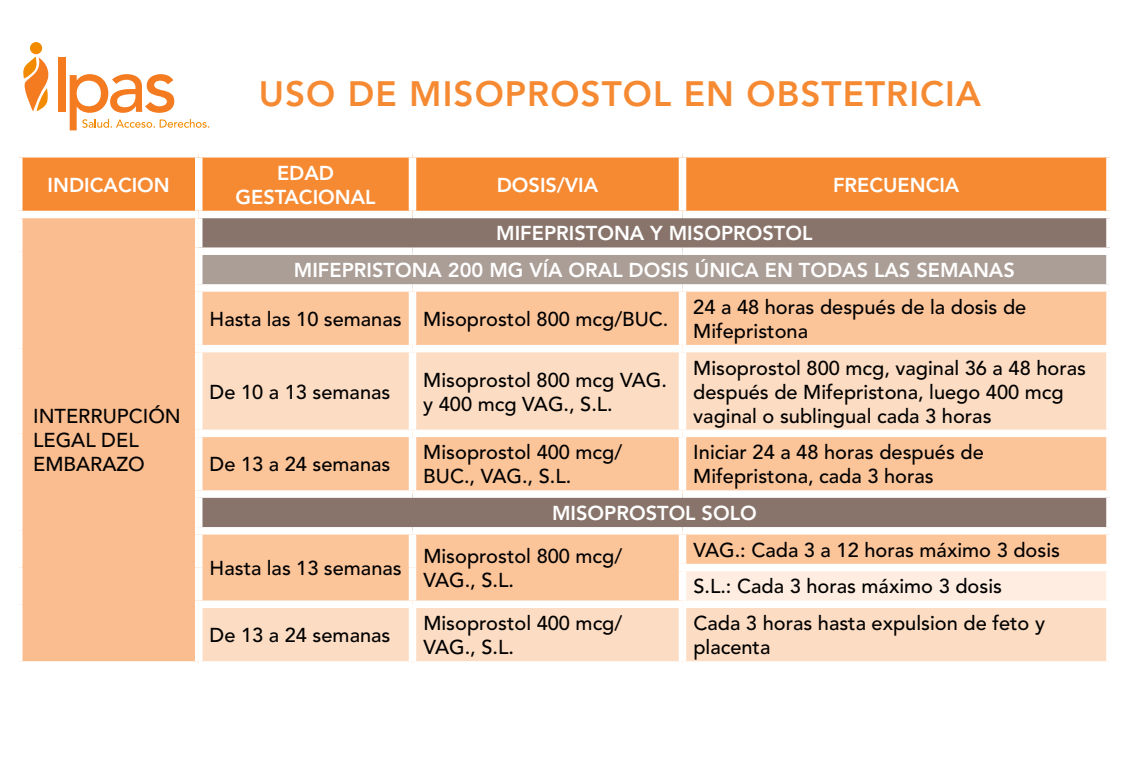
<style>
.page{position:relative;width:1125px;height:765px;background:#fff}
.page>*{position:absolute;margin:0;border:0;box-sizing:border-box;transform-origin:0 0}
.t1{font:800 35px "Avenir LT Std";letter-spacing:.03em;color:#f68a33}
.t2{font:500 20px/24px "Avenir LT Std";color:#000}
.t3{font:800 20px/24px "Avenir LT Std";color:#fff;text-align:center}
</style>
<div class="page">
<svg style="left:23px;top:57px;width:26px;height:55px"></svg>
<div style="left:30px;top:42px;width:12px;height:12px;background:#f38b00;border-radius:50%"></div>
<div style="left:58px;top:57px;width:7px;height:55px;background:#f47b20"></div>
<svg style="left:70px;top:74px;width:139px;height:56px"></svg>
<div style="left:22px;top:158px;width:1084px;height:53px;background:#f68a33"></div>
<div style="left:19px;top:214px;width:180px;height:451px;background:#fabd90"></div>
<div style="left:202px;top:218px;width:904px;height:29px;background:#88746a"></div>
<div style="left:199px;top:251px;width:911px;height:37px;background:#ab9e97"></div>
<div style="left:202px;top:292px;width:904px;height:53px;background:#fbc499"></div>
<svg style="left:202px;top:352px;width:904px;height:309px;background:#eec7a8"></svg>
<div style="left:682px;top:568px;width:428px;height:36px;background:#feede0"></div>
<div style="left:195px;top:158px;width:7px;height:53px;background:#fff"></div>
<div style="left:409px;top:158px;width:7px;height:53px;background:#fff"></div>
<div style="left:679px;top:158px;width:7px;height:53px;background:#fff"></div>
<div style="left:15px;top:661px;width:184px;height:8px;background:#fff"></div>
<div style="left:15px;top:211px;width:184px;height:7px;background:#fff"></div>
<div style="left:15px;top:218px;width:7px;height:33px;background:#fff"></div>
<div style="left:15px;top:251px;width:7px;height:37px;background:#fff"></div>
<div style="left:15px;top:288px;width:7px;height:61px;background:#fff"></div>
<div style="left:15px;top:349px;width:7px;height:84px;background:#fff"></div>
<div style="left:15px;top:433px;width:7px;height:61px;background:#fff"></div>
<div style="left:15px;top:494px;width:7px;height:37px;background:#fff"></div>
<div style="left:15px;top:531px;width:7px;height:37px;background:#fff"></div>
<div style="left:15px;top:568px;width:7px;height:36px;background:#fff"></div>
<div style="left:15px;top:604px;width:7px;height:57px;background:#fff"></div>
<div style="left:195px;top:218px;width:7px;height:29px;background:#fff"></div>
<div style="left:195px;top:247px;width:217px;height:8px;background:#fff"></div>
<div style="left:195px;top:255px;width:7px;height:29px;background:#fff"></div>
<div style="left:412px;top:247px;width:270px;height:8px;background:#fff"></div>
<div style="left:682px;top:247px;width:432px;height:8px;background:#fff"></div>
<div style="left:1106px;top:255px;width:8px;height:29px;background:#fff"></div>
<div style="left:195px;top:284px;width:217px;height:8px;background:#fff"></div>
<div style="left:195px;top:292px;width:7px;height:53px;background:#fff"></div>
<div style="left:412px;top:284px;width:270px;height:8px;background:#fff"></div>
<div style="left:409px;top:292px;width:7px;height:53px;background:#fff"></div>
<div style="left:682px;top:284px;width:432px;height:8px;background:#fff"></div>
<div style="left:679px;top:292px;width:7px;height:53px;background:#fff"></div>
<div style="left:195px;top:345px;width:217px;height:7px;background:#fff"></div>
<div style="left:195px;top:352px;width:7px;height:78px;background:#fff"></div>
<div style="left:409px;top:352px;width:7px;height:78px;background:#fff"></div>
<div style="left:679px;top:352px;width:7px;height:78px;background:#fff"></div>
<div style="left:195px;top:430px;width:217px;height:7px;background:#fff"></div>
<div style="left:195px;top:437px;width:7px;height:53px;background:#fff"></div>
<div style="left:412px;top:430px;width:270px;height:7px;background:#fff"></div>
<div style="left:409px;top:437px;width:7px;height:53px;background:#fff"></div>
<div style="left:682px;top:430px;width:432px;height:7px;background:#fff"></div>
<div style="left:679px;top:437px;width:7px;height:53px;background:#fff"></div>
<div style="left:195px;top:490px;width:217px;height:8px;background:#fff"></div>
<div style="left:195px;top:498px;width:7px;height:29px;background:#fff"></div>
<div style="left:412px;top:490px;width:270px;height:8px;background:#fff"></div>
<div style="left:682px;top:490px;width:432px;height:8px;background:#fff"></div>
<div style="left:195px;top:527px;width:217px;height:8px;background:#fff"></div>
<div style="left:195px;top:535px;width:7px;height:33px;background:#fff"></div>
<div style="left:412px;top:527px;width:270px;height:8px;background:#fff"></div>
<div style="left:409px;top:535px;width:7px;height:33px;background:#fff"></div>
<div style="left:195px;top:568px;width:7px;height:33px;background:#fff"></div>
<div style="left:409px;top:568px;width:7px;height:33px;background:#fff"></div>
<div style="left:682px;top:527px;width:432px;height:8px;background:#fff"></div>
<div style="left:679px;top:535px;width:7px;height:29px;background:#fff"></div>
<div style="left:679px;top:564px;width:435px;height:7px;background:#fff"></div>
<div style="left:679px;top:571px;width:7px;height:30px;background:#fff"></div>
<div style="left:1106px;top:571px;width:8px;height:30px;background:#fff"></div>
<div style="left:195px;top:601px;width:217px;height:7px;background:#fff"></div>
<div style="left:195px;top:608px;width:7px;height:53px;background:#fff"></div>
<div style="left:412px;top:601px;width:270px;height:7px;background:#fff"></div>
<div style="left:409px;top:608px;width:7px;height:53px;background:#fff"></div>
<div style="left:682px;top:601px;width:432px;height:7px;background:#fff"></div>
<div style="left:679px;top:608px;width:7px;height:53px;background:#fff"></div>
<h1 class="t1" style="left:259px;top:73px;width:724px">USO DE MISOPROSTOL EN OBSTETRICIA</h1>
<p class="t3" style="left:48px;top:173px;width:124px">INDICACION</p>
<p class="t3" style="left:236px;top:161px;width:141px">EDAD<br>GESTACIONAL</p>
<p class="t3" style="left:497px;top:173px;width:103px">DOSIS/VIA</p>
<p class="t3" style="left:833px;top:173px;width:128px">FRECUENCIA</p>
<p class="t2" style="left:33px;top:405px;width:149px">INTERRUPCIÓN<br>LEGAL DEL<br>EMBARAZO</p>
<p class="t3" style="left:294px;top:215px;width:722px;line-height:36.8px">MIFEPRISTONA Y MISOPROSTOL<br>MIFEPRISTONA 200 MG VÍA ORAL DOSIS ÚNICA EN TODAS LAS SEMANAS</p>
<p class="t2" style="left:210px;top:307px;width:461px">Hasta las 10 semanas Misoprostol 800 mcg/BUC.</p>
<p class="t2" style="left:693px;top:295px;width:335px">24 a 48 horas después de la dosis de<br>Mifepristona</p>
<p class="t2" style="left:210px;top:380px;width:182px">De 10 a 13 semanas</p>
<p class="t2" style="left:210px;top:453px;width:182px">De 13 a 24 semanas</p>
<p class="t2" style="left:210px;top:557px;width:194px">Hasta las 13 semanas</p>
<p class="t2" style="left:210px;top:624px;width:182px">De 13 a 24 semanas</p>
<p class="t2" style="left:423px;top:368px;width:245px">Misoprostol 800 mcg VAG. y 400 mcg VAG., S.L.</p>
<p class="t2" style="left:693px;top:356px;width:394px">Misoprostol 800 mcg, vaginal 36 a 48 horas después de Mifepristona, luego 400 mcg vaginal o sublingual cada 3 horas</p>
<p class="t2" style="left:423px;top:441px;width:200px">Misoprostol 400 mcg/<br>BUC., VAG., S.L.</p>
<p class="t2" style="left:693px;top:441px;width:292px">Iniciar 24 a 48 horas después de<br>Mifepristona, cada 3 horas</p>
<p class="t3" style="left:552px;top:501px;width:206px">MISOPROSTOL SOLO</p>
<p class="t2" style="left:423px;top:545px;width:200px">Misoprostol 800 mcg/<br>VAG., S.L.</p>
<p class="t2" style="left:693px;top:532px;width:368px;line-height:36.8px">VAG.: Cada 3 a 12 horas máximo 3 dosis<br>S.L.: Cada 3 horas máximo 3 dosis</p>
<p class="t2" style="left:423px;top:612px;width:200px">Misoprostol 400 mcg/<br>VAG., S.L.</p>
<p class="t2" style="left:693px;top:612px;width:353px">Cada 3 horas hasta expulsion de feto y placenta</p>
</div>
